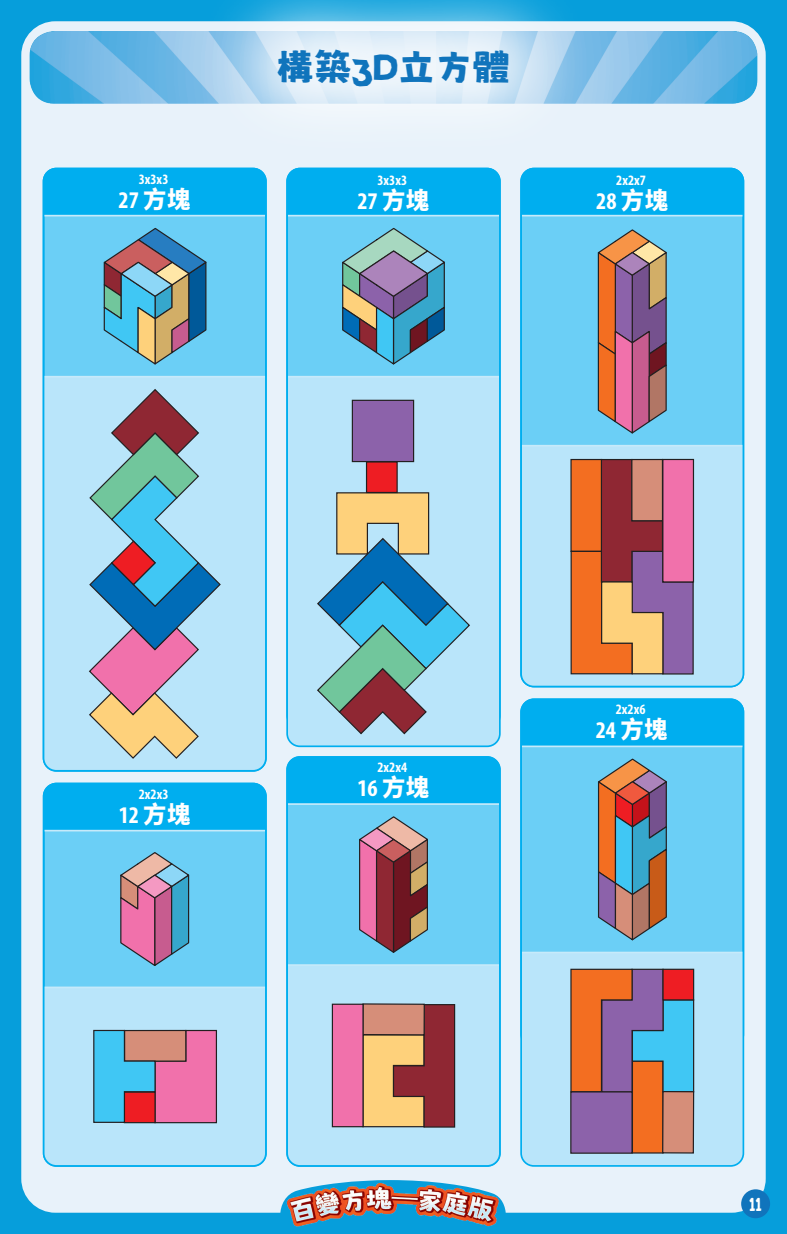
<style>
.page{position:relative;width:787px;height:1234px;background:#fff}
.page>*{position:absolute;margin:0;border:0;box-sizing:border-box;transform-origin:0 0}
.t1{font:37.5px "Nishiki teki";color:#1074bc}
.t2{font:700 condensed 24px "Myriad Pro";color:#fff}
.t3{font:16.5px "Granstander Clean";color:#fff;scale:.91 1}
.t4{font:700 condensed 14.4px "Myriad Pro";color:#fff}
.s1{font-family:"Glow Sans SC";font-weight:800;font-stretch:normal}
</style>
<div class="page">
<div style="left:0;top:0;width:787px;height:1233px;background:#069edb"></div>
<div style="left:21px;top:21px;width:744px;height:1191px;background:#e8f2fa;border-radius:34px"></div>
<img style="left:21px;top:21px;width:745px;height:102px">
<img style="left:280px;top:1180px;width:227px;height:47px">
<div style="left:44px;top:168px;width:222px;height:602px;background:#6bcff6;border-radius:13px"></div>
<div style="left:44px;top:377px;width:222px;height:393px;background:#b9e5fa"></div>
<div style="left:44px;top:168px;width:222px;height:47px;background:#00aeef"></div>
<hr style="left:44px;top:215px;width:222px;height:1px;background:#c6eafa">
<hr style="left:44px;top:376px;width:222px;height:1px;background:#c6eafa">
<div style="left:43px;top:168px;width:224px;height:603px;border:2px solid #00aeef;border-radius:13px"></div>
<div style="left:287px;top:168px;width:213px;height:560px;background:#6bcff6;border-radius:13px"></div>
<div style="left:289px;top:377px;width:211px;height:369px;background:#b9e5fa"></div>
<div style="left:289px;top:168px;width:211px;height:47px;background:#00aeef"></div>
<hr style="left:287px;top:215px;width:213px;height:1px;background:#c6eafa">
<hr style="left:287px;top:376px;width:213px;height:1px;background:#c6eafa">
<div style="left:286px;top:168px;width:214px;height:579px;border:2px solid #00aeef;border-radius:13px"></div>
<div style="left:521px;top:168px;width:222px;height:518px;background:#6bcff6;border-radius:13px"></div>
<div style="left:521px;top:446px;width:222px;height:240px;background:#b9e5fa"></div>
<div style="left:521px;top:168px;width:222px;height:47px;background:#00aeef"></div>
<hr style="left:521px;top:215px;width:222px;height:1px;background:#c6eafa">
<hr style="left:521px;top:445px;width:222px;height:1px;background:#c6eafa">
<div style="left:520px;top:168px;width:224px;height:519px;border:2px solid #00aeef;border-radius:13px"></div>
<div style="left:521px;top:699px;width:222px;height:347px;background:#6bcff6;border-radius:13px"></div>
<div style="left:521px;top:953px;width:222px;height:212px;background:#b9e5fa"></div>
<div style="left:523px;top:701px;width:220px;height:44px;background:#00aeef"></div>
<hr style="left:521px;top:745px;width:222px;height:2px;background:#c6eafa">
<hr style="left:521px;top:951px;width:222px;height:2px;background:#c6eafa">
<div style="left:520px;top:698px;width:224px;height:468px;border:2px solid #00aeef;border-radius:13px"></div>
<div style="left:44px;top:783px;width:222px;height:382px;background:#6bcff6;border-radius:13px"></div>
<div style="left:44px;top:988px;width:222px;height:177px;background:#b9e5fa"></div>
<div style="left:46px;top:785px;width:218px;height:44px;background:#00aeef"></div>
<hr style="left:44px;top:829px;width:222px;height:2px;background:#c6eafa">
<hr style="left:44px;top:986px;width:222px;height:2px;background:#c6eafa">
<div style="left:43px;top:782px;width:224px;height:384px;border:2px solid #00aeef;border-radius:13px"></div>
<div style="left:287px;top:756px;width:213px;height:409px;background:#6bcff6;border-radius:13px"></div>
<div style="left:287px;top:965px;width:213px;height:200px;background:#b9e5fa"></div>
<div style="left:289px;top:756px;width:211px;height:47px;background:#00aeef"></div>
<hr style="left:287px;top:803px;width:213px;height:1px;background:#c6eafa">
<hr style="left:287px;top:964px;width:213px;height:1px;background:#c6eafa">
<div style="left:286px;top:756px;width:214px;height:410px;border:2px solid #00aeef;border-radius:13px"></div>
<svg style="left:103px;top:227px;width:104px;height:138px"></svg>
<svg style="left:88px;top:388px;width:134px;height:371px;background:#9bb3c5"></svg>
<svg style="left:120px;top:852px;width:70px;height:114px"></svg>
<svg style="left:93px;top:1029px;width:125px;height:94px;background:#a785a7"></svg>
<svg style="left:597px;top:229px;width:70px;height:205px;background:#a7727a"></svg>
<svg style="left:570px;top:458px;width:124px;height:217px;background:#c36c61"></svg>
<svg style="left:342px;top:227px;width:103px;height:138px"></svg>
<div style="left:366px;top:462px;width:31px;height:30px;background:#ee1d23"></div>
<div style="left:366px;top:461px;width:32px;height:32px;border:1px solid #231f20"></div>
<svg style="left:316px;top:491px;width:155px;height:244px;background:#8cb7c1"></svg>
<div style="left:352px;top:400px;width:61px;height:61px;background:#8c62aa"></div>
<div style="left:352px;top:399px;width:62px;height:63px;border:1px solid #231f20"></div>
<svg style="left:362px;top:1003px;width:94px;height:124px;background:#b75"></svg>
<div style="left:363px;top:1003px;width:61px;height:31px;background:#d68e79"></div>
<div style="left:362px;top:1003px;width:63px;height:32px;border:1px solid #231f20"></div>
<div style="left:332px;top:1003px;width:31px;height:123px;background:#f171ab"></div>
<div style="left:332px;top:1003px;width:31px;height:123px;border:1px solid #231f20"></div>
<svg style="left:359px;top:816px;width:69px;height:137px"></svg>
<div style="left:632px;top:1060px;width:31px;height:92px;background:#f36e21"></div>
<div style="left:632px;top:1060px;width:31px;height:93px;border:1px solid #231f20"></div>
<svg style="left:570px;top:967px;width:124px;height:125px;background:#997d82"></svg>
<div style="left:662px;top:1091px;width:31px;height:61px;background:#d68e79"></div>
<div style="left:662px;top:1090px;width:32px;height:63px;border:1px solid #231f20"></div>
<div style="left:571px;top:1091px;width:61px;height:61px;background:#8c62aa"></div>
<div style="left:570px;top:1091px;width:62px;height:62px;border:1px solid #231f20"></div>
<div style="left:663px;top:969px;width:30px;height:30px;background:#ee1d23"></div>
<div style="left:662px;top:968px;width:32px;height:32px;border:1px solid #231f20"></div>
<svg style="left:597px;top:758px;width:70px;height:183px;background:#8e7c7e"></svg>
<svg style="left:200px;top:0;width:387px;height:123px"></svg>
<div style="left:741px;top:1188px;width:29px;height:29px;background:#1074bc;border-radius:50%"></div>
<p class="t4" style="left:139px;top:170px;width:31px">3x3x3</p>
<p class="t2" style="left:119px;top:184px;width:74px">27 <span class="s1">方塊</span></p>
<p class="t1" style="left:276px;top:46px;width:235px">構築3D立方體</p>
<p class="t4" style="left:377px;top:171px;width:31px">3x3x3</p>
<p class="t2" style="left:357px;top:185px;width:74px">27 <span class="s1">方塊</span></p>
<p class="t4" style="left:616px;top:171px;width:31px">2x2x7</p>
<p class="t2" style="left:596px;top:185px;width:74px">28 <span class="s1">方塊</span></p>
<p class="t4" style="left:139px;top:784px;width:31px">2x2x3</p>
<p class="t2" style="left:119px;top:799px;width:74px">12 <span class="s1">方塊</span></p>
<p class="t4" style="left:377px;top:758px;width:31px">2x2x4</p>
<p class="t2" style="left:357px;top:772px;width:74px">16 <span class="s1">方塊</span></p>
<p class="t4" style="left:616px;top:700px;width:31px">2x2x6</p>
<p class="t2" style="left:595px;top:715px;width:74px">24 <span class="s1">方塊</span></p>
<p class="t3" style="left:749px;top:1194px;width:15px">11</p>
</div>
